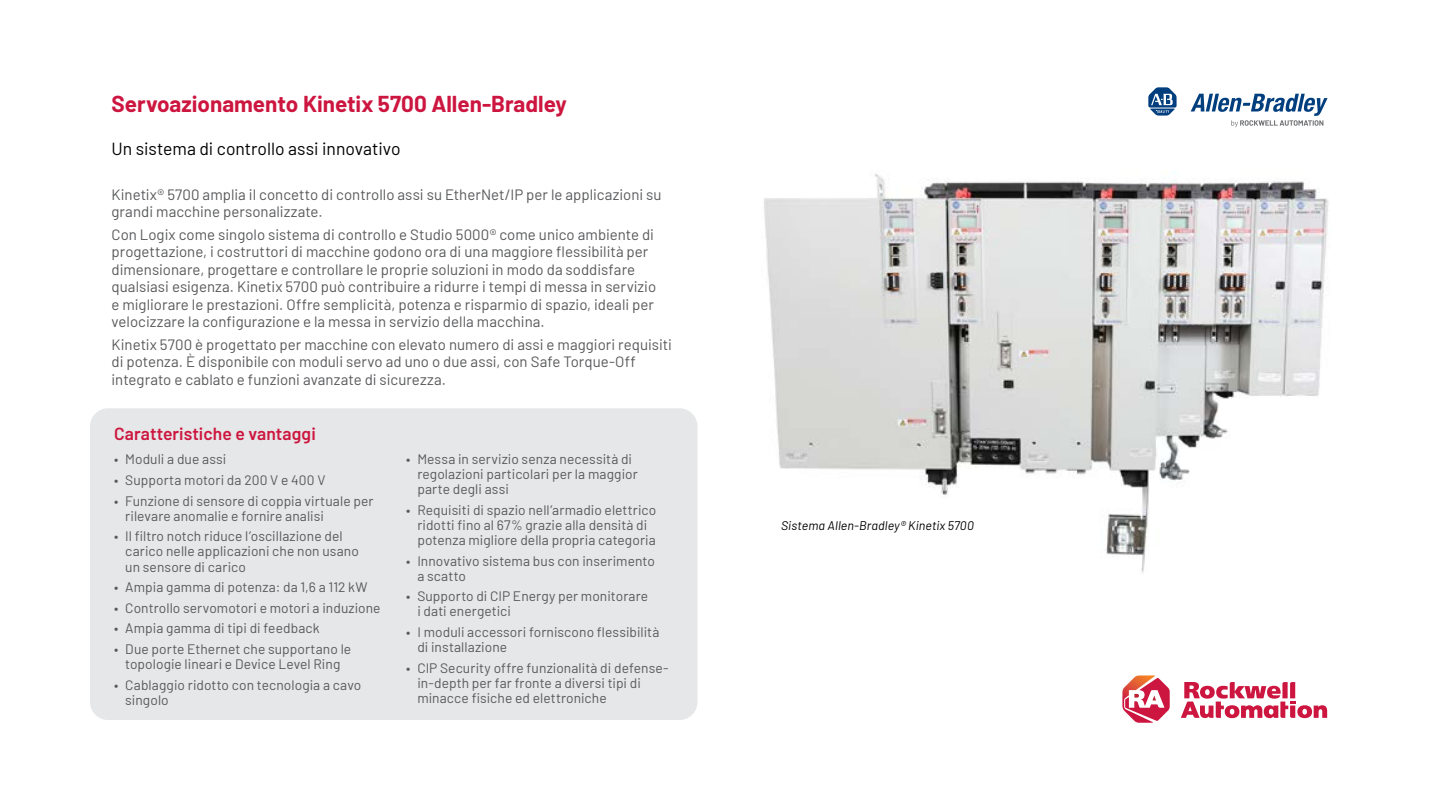
<style>
.page{position:relative;width:1440px;height:810px;background:#fff}
.page>*{position:absolute;margin:0;border:0;box-sizing:border-box;transform-origin:0 0}
.t1{font:700 22.5px "Barlow";color:#cd163f}
.t2{font:17.5px "Barlow";color:#000}
.t3{font:600 17.5px "Barlow";letter-spacing:.005em;color:#cd163f}
.t4{font:15px/17.5px "Barlow";color:#58595b}
.t5{font:13.75px/15px "Barlow";letter-spacing:.005em;color:#58595b}
.t6{font:italic 12.5px "Barlow";letter-spacing:.01em;color:#000}
</style>
<div class="page">
<img style="left:764px;top:174px;width:565px;height:399px">
<div style="left:90px;top:408px;width:608px;height:312px;background:#e6e7e8;border-radius:18px"></div>
<svg style="left:1148px;top:87px;width:29px;height:29px"></svg>
<svg style="left:1191px;top:94px;width:137px;height:33px"></svg>
<svg style="left:1181px;top:682px;width:146px;height:36px"></svg>
<svg style="left:1122px;top:675px;width:48px;height:48px"></svg>
<h1 class="t1" style="left:112px;top:88px;width:457px">Servoazionamento Kinetix 5700 Allen-Bradley</h1>
<p class="t2" style="left:112px;top:136px;width:290px">Un sistema di controllo assi innovativo</p>
<p class="t4" style="left:112px;top:185px;width:552px">Kinetix® 5700 amplia il concetto di controllo assi su EtherNet/IP per le applicazioni su grandi macchine personalizzate.</p>
<p class="t4" style="left:112px;top:224px;width:546px">Con Logix come singolo sistema di controllo e Studio 5000® come unico ambiente di progettazione, i costruttori di macchine godono ora di una maggiore flessibilità per dimensionare, progettare e controllare le proprie soluzioni in modo da soddisfare qualsiasi esigenza. Kinetix 5700 può contribuire a ridurre i tempi di messa in servizio e migliorare le prestazioni. Offre semplicità, potenza e risparmio di spazio, ideali per velocizzare la configurazione e la messa in servizio della macchina.</p>
<p class="t4" style="left:112px;top:334px;width:562px">Kinetix 5700 è progettato per macchine con elevato numero di assi e maggiori requisiti di potenza. È disponibile con moduli servo ad uno o due assi, con Safe Torque-Off integrato e cablato e funzioni avanzate di sicurezza.</p>
<p class="t3" style="left:114px;top:421px;width:203px">Caratteristiche e vantaggi</p>
<p class="t5" style="left:114px;top:451px;width:114px">• Moduli a due assi</p>
<p class="t5" style="left:114px;top:472px;width:213px">• Supporta motori da 200 V e 400 V</p>
<p class="t5" style="left:125px;top:492px;width:250px;text-indent:-11px">• Funzione di sensore di coppia virtuale per rilevare anomalie e fornire analisi</p>
<p class="t5" style="left:125px;top:528px;width:235px;text-indent:-11px">• Il filtro notch riduce l’oscillazione del carico nelle applicazioni che non usano un sensore di carico</p>
<p class="t5" style="left:114px;top:579px;width:255px">• Ampia gamma di potenza: da 1,6 a 112 kW</p>
<p class="t5" style="left:114px;top:599px;width:268px">• Controllo servomotori e motori a induzione</p>
<p class="t5" style="left:114px;top:620px;width:207px">• Ampia gamma di tipi di feedback</p>
<p class="t5" style="left:114px;top:641px;width:239px;text-align:center">• Due porte Ethernet che supportano le topologie lineari e Device Level Ring</p>
<p class="t5" style="left:125px;top:676px;width:238px;text-indent:-11px">• Cablaggio ridotto con tecnologia a cavo singolo</p>
<p class="t5" style="left:417px;top:451px;width:222px;text-indent:-11px">• Messa in servizio senza necessità di regolazioni particolari per la maggior parte degli assi</p>
<p class="t5" style="left:417px;top:502px;width:241px;text-indent:-11px">• Requisiti di spazio nell’armadio elettrico ridotti fino al 67% grazie alla densità di potenza migliore della propria categoria</p>
<p class="t5" style="left:417px;top:552px;width:239px;text-indent:-11px">• Innovativo sistema bus con inserimento a scatto</p>
<p class="t5" style="left:417px;top:588px;width:232px;text-indent:-11px">• Supporto di CIP Energy per monitorare i dati energetici</p>
<p class="t5" style="left:417px;top:624px;width:244px;text-indent:-11px">• I moduli accessori forniscono flessibilità di installazione</p>
<p class="t5" style="left:417px;top:659px;width:253px;text-indent:-11px">• CIP Security offre funzionalità di defense&shy;in-depth per far fronte a diversi tipi di minacce fisiche ed elettroniche</p>
<p class="t6" style="left:781px;top:516px;width:194px">Sistema Allen-Bradley® Kinetix 5700</p>
</div>
